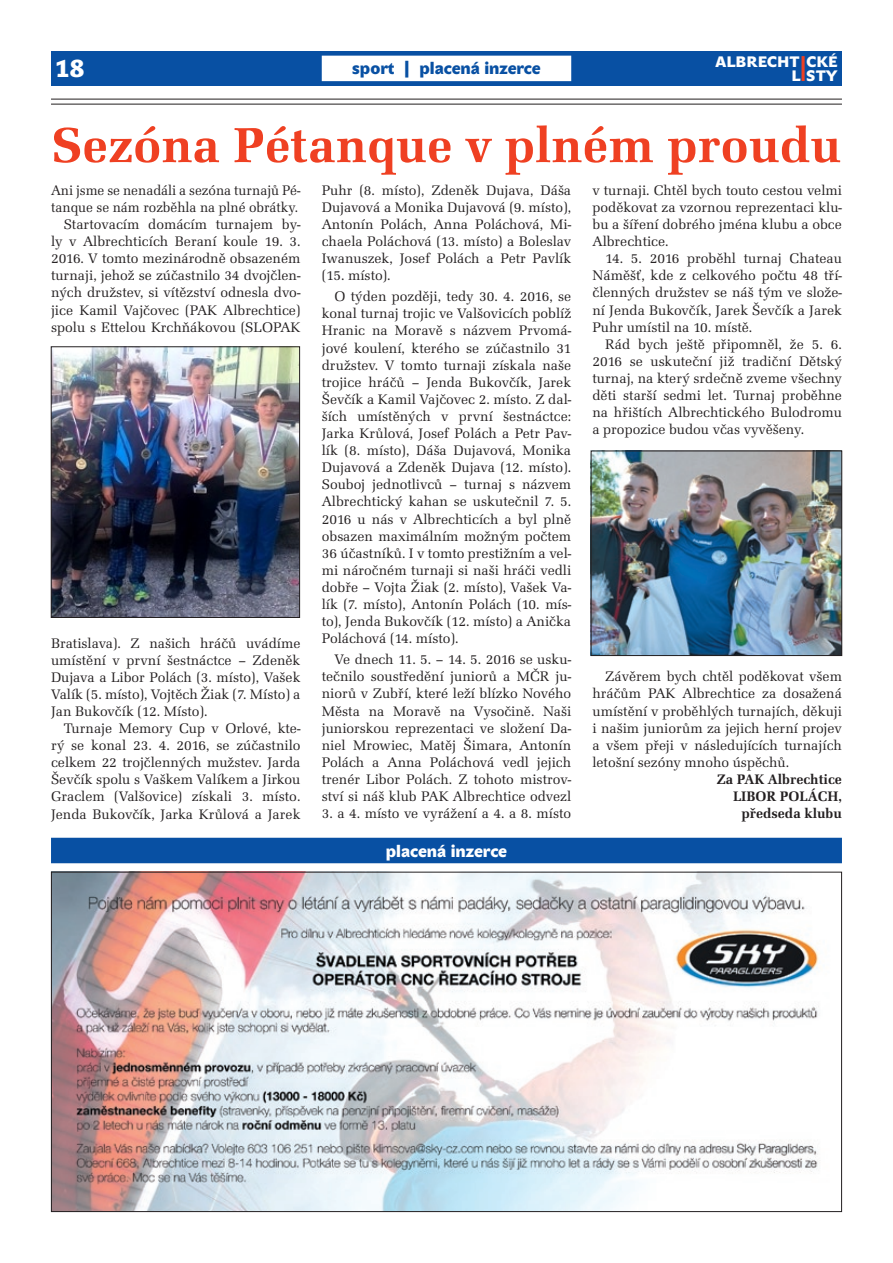
<style>
.page{position:relative;width:893px;height:1263px;background:#fff}
.page>*{position:absolute;margin:0;border:0;box-sizing:border-box;transform-origin:0 0}
.t1{font:700 51px "URW Latino TCE";color:#ef4022}
.t2{font:35.25px "John Sans Black Pro";color:#ef4022;scale:.43 1}
.t3{font:24px "John Sans Black Pro";color:#fff}
.t4{font:17.25px "John Sans Black Pro";color:#0850a3}
.t5{font:17.25px "John Sans Black Pro";color:#fff}
.t6{font:15px/14.1px "John Sans Black Pro";color:#fff;text-align:right}
.t7{font:14.25px/17.1px "URW Latino TCE";color:#231f20;text-align:justify}
.t8{font:700 14.25px/17.1px "URW Latino TCE";color:#231f20;text-align:right}
</style>
<div class="page">
<img style="left:53px;top:874px;width:766px;height:336px">
<img style="left:593px;top:453px;width:247px;height:201px">
<div style="left:591px;top:451px;width:251px;height:205px;border:1px solid #231f20"></div>
<img style="left:53px;top:349px;width:245px;height:267px">
<div style="left:51px;top:347px;width:249px;height:271px;border:1px solid #231f20"></div>
<div style="left:51px;top:838px;width:791px;height:25px;background:#0850a3"></div>
<div style="left:51px;top:51px;width:791px;height:34px;background:#0850a3"></div>
<hr style="left:51px;top:99px;width:791px;height:1px;background:#231f20">
<hr style="left:51px;top:104px;width:791px;height:1px;background:#231f20">
<div style="left:322px;top:56px;width:249px;height:25px;background:#fff"></div>
<h3 class="t3" style="left:55px;top:54px;width:30px">18</h3>
<p class="t4" style="left:352px;top:58px;width:190px">sport | placená inzerce</p>
<p class="t6" style="left:715px;top:55px;width:124px">ALBRECHT CKÉ<br>L S T Y</p>
<h2 class="t2" style="left:801px;top:48px;width:14px">I</h2>
<h1 class="t1" style="left:52px;top:114px;width:791px">Sezóna Pétanque v plném proudu</h1>
<p class="t7" style="left:51px;top:182px;width:251px;text-align:right">Ani jsme se nenadáli a sezóna turnajů Pé&shy;tanque se nám rozběhla na plné obrátky.<br>Startovacím domácím turnajem by&shy;ly v Albrechticích Beraní koule 19. 3.<br>2016. V tomto mezinárodně obsazeném turnaji, jehož se zúčastnilo 34 dvojčlen&shy;ných družstev, si vítězství odnesla dvo&shy;jice Kamil Vajčovec (PAK Albrechtice) spolu s Ettelou Krchňákovou (SLOPAK</p>
<p class="t7" style="left:51px;top:634px;width:251px">Bratislava). Z našich hráčů uvádíme umístění v první šestnáctce – Zdeněk Dujava a Libor Polách (3. místo), Vašek Valík (5. místo), Vojtěch Žiak (7. Místo) a Jan Bukovčík (12. Místo).</p>
<p class="t7" style="left:51px;top:720px;width:251px;text-indent:13px">Turnaje Memory Cup v Orlové, kte&shy;rý se konal 23. 4. 2016, se zúčastnilo celkem 22 trojčlenných mužstev. Jarda Ševčík spolu s Vaškem Valíkem a Jirkou Graclem (Valšovice) získali 3. místo.<br>Jenda Bukovčík, Jarka Krůlová a Jarek</p>
<p class="t7" style="left:322px;top:182px;width:251px">Puhr (8. místo), Zdeněk Dujava, Dáša Dujavová a Monika Dujavová (9. místo), Antonín Polách, Anna Poláchová, Mi&shy;chaela Poláchová (13. místo) a Boleslav Iwanuszek, Josef Polách a Petr Pavlík (15. místo).</p>
<p class="t7" style="left:322px;top:288px;width:251px;text-indent:13px">O týden později, tedy 30. 4. 2016, se konal turnaj trojic ve Valšovicích poblíž Hranic na Moravě s názvem Prvomá&shy;jové koulení, kterého se zúčastnilo 31 družstev. V tomto turnaji získala naše trojice hráčů – Jenda Bukovčík, Jarek Ševčík a Kamil Vajčovec 2. místo. Z dal&shy;ších umístěných v první šestnáctce:<br>Jarka Krůlová, Josef Polách a Petr Pav&shy;lík (8. místo), Dáša Dujavová, Monika Dujavová a Zdeněk Dujava (12. místo).<br>Souboj jednotlivců – turnaj s názvem Albrechtický kahan se uskutečnil 7. 5.<br>2016 u nás v Albrechticích a byl plně obsazen maximálním možným počtem 36 účastníků. I v tomto prestižním a vel&shy;mi náročném turnaji si naši hráči vedli dobře – Vojta Žiak (2. místo), Vašek Va&shy;lík (7. místo), Antonín Polách (10. mís&shy;to), Jenda Bukovčík (12. místo) a Anička Poláchová (14. místo).</p>
<p class="t7" style="left:322px;top:651px;width:251px;text-indent:13px">Ve dnech 11. 5. – 14. 5. 2016 se usku&shy;tečnilo soustředění juniorů a MČR ju&shy;niorů v Zubří, které leží blízko Nového Města na Moravě na Vysočině. Naši juniorskou reprezentaci ve složení Da&shy;niel Mrowiec, Matěj Šimara, Antonín Polách a Anna Poláchová vedl jejich trenér Libor Polách. Z tohoto mistrov&shy;ství si náš klub PAK Albrechtice odvezl</p>
<p class="t7" style="left:322px;top:805px;width:251px">3. a 4. místo ve vyrážení a 4. a 8. místo</p>
<p class="t5" style="left:386px;top:840px;width:123px">placená inzerce</p>
<p class="t7" style="left:592px;top:182px;width:251px">v turnaji. Chtěl bych touto cestou velmi poděkovat za vzornou reprezentaci klu&shy;bu a šíření dobrého jména klubu a obce Albrechtice.</p>
<p class="t7" style="left:592px;top:250px;width:251px;text-indent:13px">14. 5. 2016 proběhl turnaj Chateau Náměšť, kde z celkového počtu 48 tří&shy;členných družstev se náš tým ve slože&shy;ní Jenda Bukovčík, Jarek Ševčík a Jarek Puhr umístil na 10. místě.</p>
<p class="t7" style="left:592px;top:336px;width:251px;text-indent:13px">Rád bych ještě připomněl, že 5. 6.<br>2016 se uskuteční již tradiční Dětský turnaj, na který srdečně zveme všechny děti starší sedmi let. Turnaj proběhne na hřištích Albrechtického Bulodromu a propozice budou včas vyvěšeny.</p>
<p class="t7" style="left:592px;top:668px;width:251px;text-indent:13px">Závěrem bych chtěl poděkovat všem hráčům PAK Albrechtice za dosažená umístění v proběhlých turnajích, děkuji i našim juniorům za jejich herní projev a všem přeji v následujících turnajích letošní sezóny mnoho úspěchů.</p>
<p class="t8" style="left:717px;top:770px;width:127px">Za PAK Albrechtice<br>LIBOR POLÁCH, předseda klubu</p>
</div>
